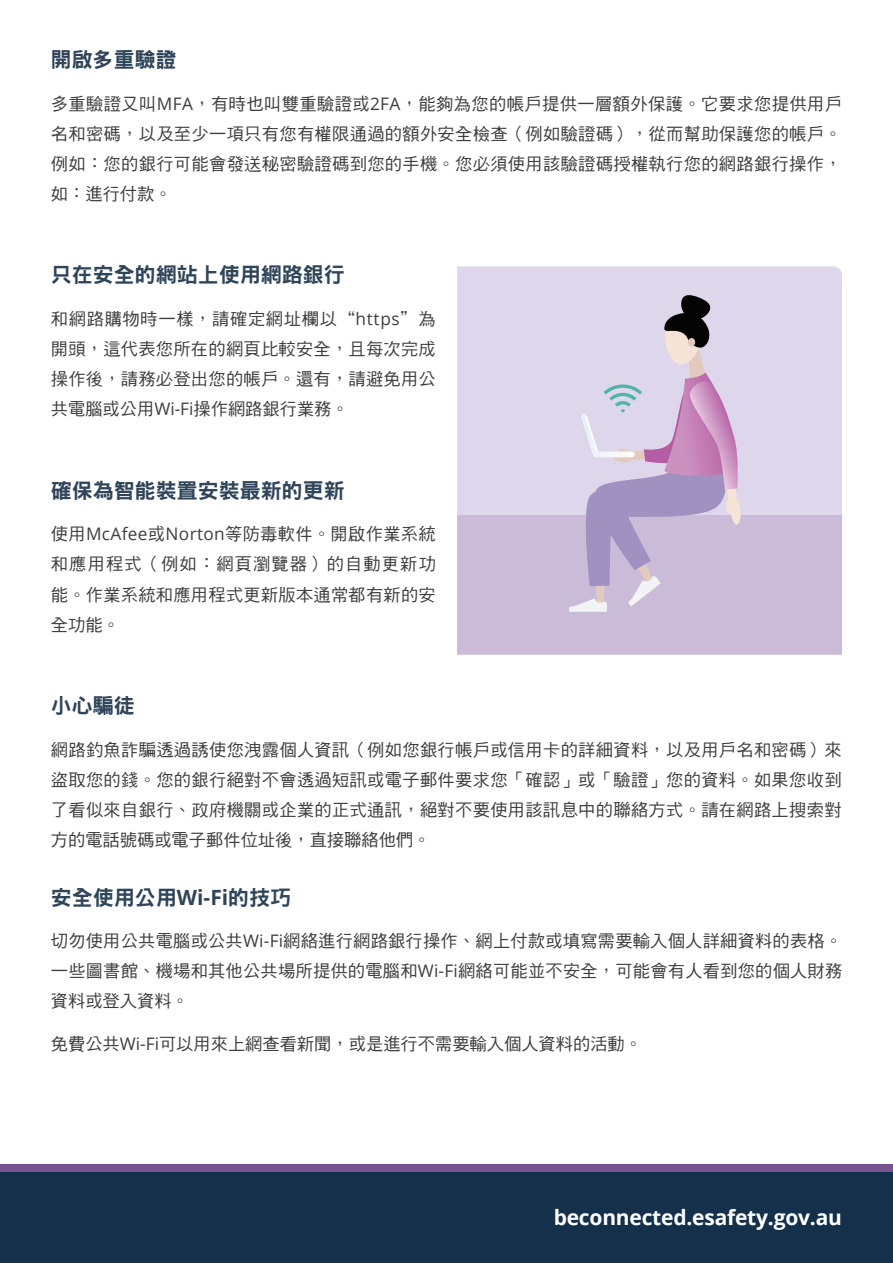
<style>
.page{position:relative;width:893px;height:1263px;background:#fff}
.page>*{position:absolute;margin:0;border:0;box-sizing:border-box;transform-origin:0 0}
.t1{font:21px "DF Hei Std W9";color:#30455a}
.t2{font:700 21px "Open Sans";letter-spacing:-.01em;color:#fff}
.t3{font:17.25px/30px "DF Hei Std W5";letter-spacing:.015em;color:#3e3e3f;text-align:justify}
.s1{font-family:"Open Sans"}
.s2{font-family:"Open Sans";font-weight:700}
</style>
<div class="page">
<div style="left:0;top:1164px;width:893px;height:8px;background:#7a5392"></div>
<div style="left:0;top:1172px;width:893px;height:91px;background:#14304a"></div>
<div style="left:457px;top:266px;width:385px;height:249px;background:#ded6ea"></div>
<div style="left:457px;top:515px;width:385px;height:140px;background:#cabcd8"></div>
<svg style="left:569px;top:293px;width:173px;height:319px"></svg>
<p class="t1" style="left:51px;top:48px;width:127px">開啟多重驗證</p>
<p class="t3" style="left:51px;top:88px;width:793px">多重驗證又叫<span class="s1">MFA</span>，有時也叫雙重驗證或<span class="s1">2FA</span>，能夠為您的帳戶提供一層額外保護。它要求您提供用戶名和密碼，以及至少一項只有您有權限通過的額外安全檢查（例如驗證碼），從而幫助保護您的帳戶。例如：您的銀行可能會發送秘密驗證碼到您的手機。您必須使用該驗證碼授權執行您的網路銀行操作，如：進行付款。</p>
<p class="t1" style="left:51px;top:263px;width:296px">只在安全的網站上使用網路銀行</p>
<p class="t3" style="left:51px;top:304px;width:386px">和網路購物時一樣，請確定網址欄以“<span class="s1">https</span>”為開頭，這代表您所在的網頁比較安全，且每次完成操作後，請務必登出您的帳戶。還有，請避免用公共電腦或公用<span class="s1">Wi-Fi</span>操作網路銀行業務。</p>
<p class="t1" style="left:51px;top:479px;width:296px">確保為智能裝置安裝最新的更新</p>
<p class="t3" style="left:51px;top:519px;width:387px">使用<span class="s1">McAfee</span>或<span class="s1">Norton</span>等防毒軟件。開啟作業系統和應用程式（例如：網頁瀏覽器）的自動更新功能。作業系統和應用程式更新版本通常都有新的安全功能。</p>
<p class="t1" style="left:51px;top:694px;width:85px">小心騙徒</p>
<p class="t3" style="left:51px;top:734px;width:792px">網路釣魚詐騙透過誘使您洩露個人資訊（例如您銀行帳戶或信用卡的詳細資料，以及用戶名和密碼）來盜取您的錢。您的銀行絕對不會透過短訊或電子郵件要求您「確認」或「驗證」您的資料。如果您收到了看似來自銀行、政府機關或企業的正式通訊，絕對不要使用該訊息中的聯絡方式。請在網路上搜索對方的電話號碼或電子郵件位址後，直接聯絡他們。</p>
<p class="t1" style="left:51px;top:886px;width:242px">安全使用公用<span class="s2">Wi-Fi</span>的技巧</p>
<p class="t3" style="left:51px;top:926px;width:793px">切勿使用公共電腦或公共<span class="s1">Wi-Fi</span>網絡進行網路銀行操作、網上付款或填寫需要輸入個人詳細資料的表格。一些圖書館、機場和其他公共場所提供的電腦和<span class="s1">Wi-Fi</span>網絡可能並不安全，可能會有人看到您的個人財務資料或登入資料。</p>
<p class="t3" style="left:51px;top:1029px;width:593px">免費公共<span class="s1">Wi-Fi</span>可以用來上網查看新聞，或是進行不需要輸入個人資料的活動。</p>
<p class="t2" style="left:554px;top:1202px;width:290px">beconnected.esafety.gov.au</p>
</div>
